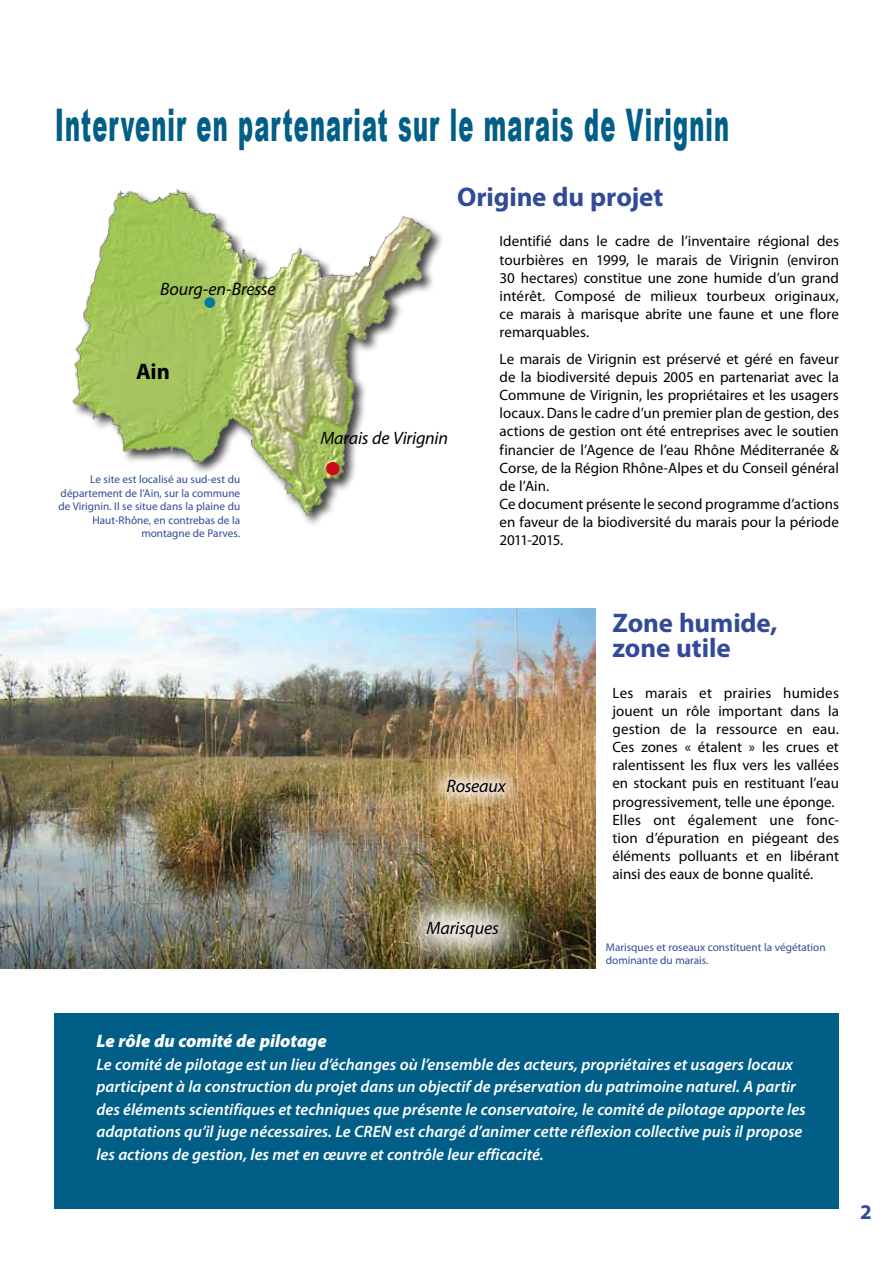
<style>
.page{position:relative;width:893px;height:1263px;background:#fff}
.page>*{position:absolute;margin:0;border:0;box-sizing:border-box;transform-origin:0 0}
.t1{font:900 45px "Arial";letter-spacing:.05em;color:#005e87;scale:.5 1}
.t2{font:700 27px/25.5px "Myriad Pro";letter-spacing:-.005em;color:#324a97}
.t3{font:700 22.5px "Myriad Pro";color:#000}
.t4{font:700 21px "Myriad Pro";color:#324a97}
.t5{font:italic 18px "Myriad Pro";letter-spacing:-.01em;color:#000}
.t6{font:italic 900 18px "Myriad Pro";color:#fff}
.t7{font:italic 600 16.5px/22.5px "Myriad Pro";color:#fff}
.t8{font:15px/18.1px "Myriad Pro";color:#000}
.t9{font:11.25px/13.5px "Myriad Pro";color:#324a97;text-align:right}
</style>
<div class="page">
<img style="left:72px;top:188px;width:371px;height:337px">
<div style="left:205px;top:297px;width:10px;height:11px;background:#00799e;border-radius:50%"></div>
<div style="left:54px;top:1013px;width:785px;height:196px;background:#005e87"></div>
<div style="left:326px;top:462px;width:14px;height:13px;background:#cd071e;border-radius:50%"></div>
<img style="left:0;top:608px;width:596px;height:360px">
<svg style="left:429px;top:762px;width:95px;height:48px;background:#cbad7f"></svg>
<img style="left:387px;top:881px;width:152px;height:88px">
<h1 class="t1" style="left:55px;top:92px;width:1349px">Intervenir en partenariat sur le marais de Virignin</h1>
<p class="t5" style="left:160px;top:278px;width:117px">Bourg-en-Bresse</p>
<h3 class="t3" style="left:136px;top:357px;width:35px">Ain</h3>
<p class="t9" style="left:59px;top:473px;width:183px">Le site est localisé au sud-est du département de l’Ain, sur la commune de Virignin. Il se situe dans la plaine du<br>Haut-Rhône, en contrebas de la montagne de Parves.</p>
<p class="t5" style="left:320px;top:427px;width:129px">Marais de Virignin</p>
<h2 class="t2" style="left:457px;top:183px;width:208px">Origine du projet</h2>
<p class="t8" style="left:500px;top:232px;width:341px;text-align:justify">Identifié dans le cadre de l’inventaire régional des tourbières en 1999, le marais de Virignin (environ 30 hectares) constitue une zone humide d’un grand intérêt. Composé de milieux tourbeux originaux, ce marais à marisque abrite une faune et une flore remarquables.</p>
<p class="t8" style="left:500px;top:349px;width:341px">Le marais de Virignin est préservé et géré en faveur de la biodiversité depuis 2005 en partenariat avec la Commune de Virignin, les propriétaires et les usagers locaux. Dans le cadre d’un premier plan de gestion, des actions de gestion ont été entreprises avec le soutien financier de l’Agence de l’eau Rhône Méditerranée &amp; Corse, de la Région Rhône-Alpes et du Conseil général de l’Ain.<br>Ce document présente le second programme d’actions en faveur de la biodiversité du marais pour la période 2011-2015.</p>
<p class="t5" style="left:446px;top:775px;width:61px">Roseaux</p>
<p class="t5" style="left:427px;top:916px;width:74px">Marisques</p>
<h2 class="t2" style="left:612px;top:609px;width:167px">Zone humide, zone utile</h2>
<p class="t8" style="left:612px;top:683px;width:228px">Les marais et prairies humides jouent un rôle important dans la gestion de la ressource en eau.<br>Ces zones « étalent » les crues et ralentissent les flux vers les vallées en stockant puis en restituant l’eau progressivement, telle une éponge.<br>Elles ont également une fonc&shy;tion d’épuration en piégeant des éléments polluants et en libérant ainsi des eaux de bonne qualité.</p>
<p class="t9" style="left:606px;top:940px;width:221px;text-align:left">Marisques et roseaux constituent la végétation dominante du marais.</p>
<p class="t6" style="left:97px;top:1029px;width:232px">Le rôle du comité de pilotage</p>
<p class="t7" style="left:97px;top:1053px;width:711px">Le comité de pilotage est un lieu d’échanges où l’ensemble des acteurs, propriétaires et usagers locaux participent à la construction du projet dans un objectif de préservation du patrimoine naturel. A partir des éléments scientifiques et techniques que présente le conservatoire, le comité de pilotage apporte les adaptations qu’il juge nécessaires. Le CREN est chargé d’animer cette réflexion collective puis il propose les actions de gestion, les met en œuvre et contrôle leur efficacité.</p>
<h3 class="t4" style="left:860px;top:1198px;width:13px">2</h3>
</div>
